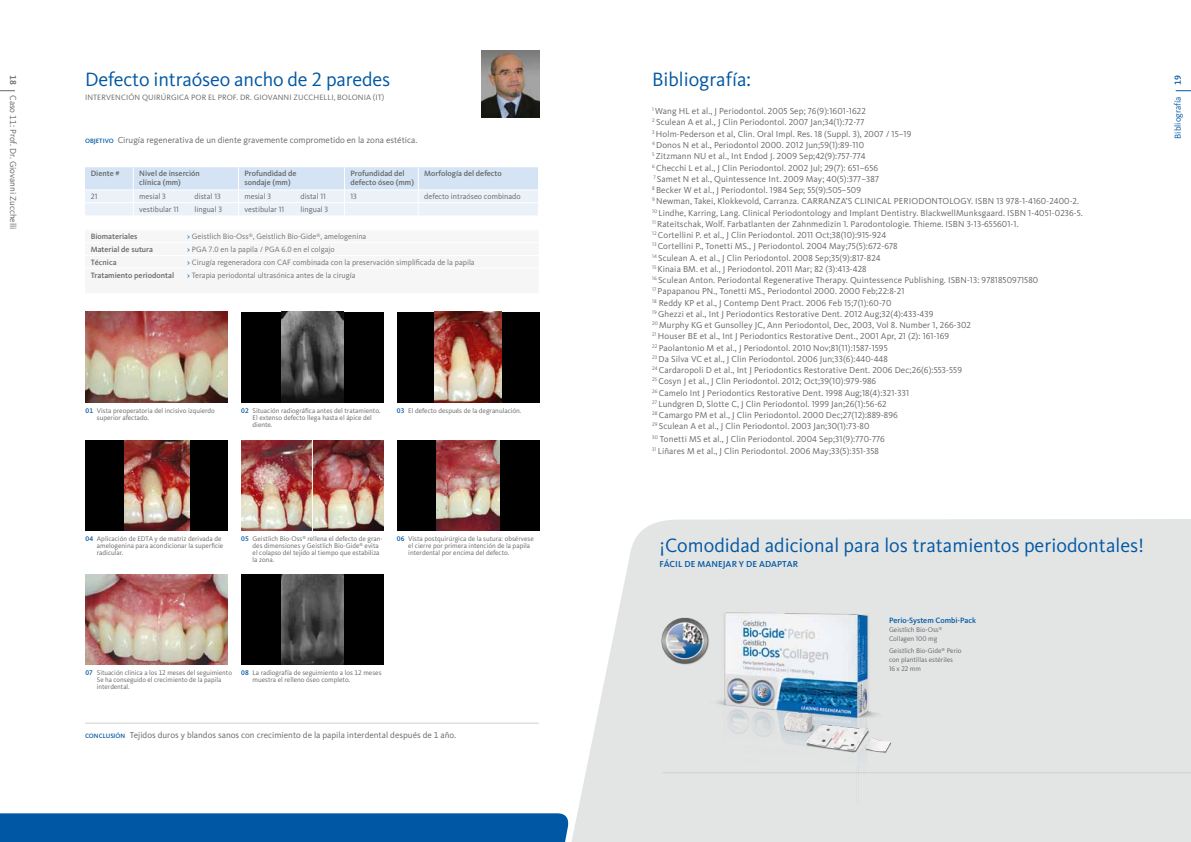
<style>
.page{position:relative;width:1191px;height:842px;background:#fff}
.page>*{position:absolute;margin:0;border:0;box-sizing:border-box;transform-origin:0 0}
.t1{font:20px "Kievit OT";color:#0057a3}
.t2{font:9px/11.3px "Kievit OT";letter-spacing:.01em;color:#646567}
.t3{font:500 9px "Kievit OT";letter-spacing:.01em;color:#0057a3}
.t4{font:9px "Kievit OT";color:#0057a3}
.t5{font:500 9px "Kievit OT";color:#646567}
.t6{font:8px "Kievit OT";color:#707172}
.t7{font:500 8px/9px "Kievit OT";color:#646567}
.t8{font:8px "Kievit OT";color:#646567}
.t9{font:500 8px "Kievit OT";color:#0057a3}
.t10{font:7px/7px "Kievit OT";color:#646567}
.t11{font:500 6.5px "Kievit OT";color:#0057a3}
.s1{color:#0057a3}
.s2{font-weight:500;color:#0057a3}
</style>
<div class="page">
<svg style="left:527px;top:519px;width:664px;height:323px;fill:#e3e4e4"></svg>
<div style="left:0;top:813px;width:569px;height:29px;background:#0057a3"></div>
<svg style="left:0;top:90px;width:15px;height:1px"></svg>
<svg style="left:1175px;top:90px;width:16px;height:1px"></svg>
<div style="left:85px;top:167px;width:454px;height:49px;background:#f5f8fc"></div>
<svg style="left:85px;top:167px;width:453px;height:48px"></svg>
<hr style="left:133px;top:202px;width:56px;height:1px;background:#fff">
<hr style="left:189px;top:202px;width:49px;height:1px;background:#fff">
<hr style="left:238px;top:202px;width:57px;height:1px;background:#fff">
<hr style="left:295px;top:202px;width:49px;height:1px;background:#fff">
<hr style="left:85px;top:723px;width:454px;height:1px;background:#d0d1d2">
<div style="left:86px;top:440px;width:142px;height:91px;background:#000"></div>
<img style="left:124px;top:440px;width:65px;height:91px">
<div style="left:397px;top:440px;width:142px;height:91px;background:#000"></div>
<img style="left:437px;top:440px;width:62px;height:91px">
<img style="left:241px;top:440px;width:71px;height:91px">
<img style="left:313px;top:440px;width:70px;height:91px">
<img style="left:86px;top:312px;width:142px;height:91px">
<div style="left:397px;top:312px;width:142px;height:91px;background:#000"></div>
<img style="left:435px;top:312px;width:66px;height:91px">
<div style="left:241px;top:312px;width:142px;height:91px;background:#000"></div>
<img style="left:281px;top:312px;width:62px;height:91px">
<img style="left:86px;top:574px;width:142px;height:91px">
<div style="left:241px;top:574px;width:142px;height:91px;background:#000"></div>
<img style="left:281px;top:574px;width:62px;height:91px">
<img style="left:481px;top:51px;width:58px;height:67px">
<hr style="left:662px;top:772px;width:529px;height:1px;background:#d0d1d2">
<img style="left:646px;top:595px;width:290px;height:210px">
<img style="left:803px;top:696px;width:71px;height:62px">
<img style="left:845px;top:719px;width:50px;height:38px">
<img style="left:779px;top:705px;width:48px;height:37px">
<p class="t5" style="left:19px;top:75px;width:11px;rotate:90deg">18</p>
<p class="t2" style="left:19px;top:95px;width:136px;rotate:90deg">Caso 11: Prof. Dr. Giovanni Zucchelli</p>
<h1 class="t1" style="left:85px;top:67px;width:307px">Defecto intraóseo ancho de 2 paredes</h1>
<p class="t3" style="left:1172px;top:85px;width:11px;rotate:-90deg">19</p>
<p class="t8" style="left:85px;top:92px;width:8px">Inter</p>
<p class="t8" style="left:106px;top:92px;width:10px">venci</p>
<p class="t8" style="left:128px;top:92px;width:150px">ón QUIRÚ RGICA POR EL Prof. Dr. Giovanni</p>
<p class="t8" style="left:293px;top:92px;width:10px">Zucchelli</p>
<p class="t8" style="left:334px;top:92px;width:14px">, Bolonia</p>
<p class="t8" style="left:373px;top:92px;width:13px">(IT)</p>
<p class="t11" style="left:85px;top:137px;width:5px">OBJETIVO</p>
<p class="t2" style="left:118px;top:135px;width:301px">Cirugía regenerativa de un diente gravemente comprometido en la zona estética.</p>
<p class="t7" style="left:91px;top:169px;width:30px">Diente #</p>
<p class="t7" style="left:139px;top:169px;width:62px">N ivel de inserción clínica (mm)</p>
<p class="t7" style="left:244px;top:169px;width:54px">Profundidad de sondaje (mm)</p>
<p class="t7" style="left:350px;top:169px;width:65px">Profundidad del defecto óseo (mm)</p>
<p class="t7" style="left:424px;top:169px;width:79px">Morfología del defecto</p>
<p class="t8" style="left:91px;top:191px;width:8px">21</p>
<p class="t8" style="left:139px;top:191px;width:28px">mesial 3</p>
<p class="t8" style="left:194px;top:191px;width:28px">distal 13</p>
<p class="t8" style="left:244px;top:191px;width:28px">mesial 3</p>
<p class="t8" style="left:300px;top:191px;width:27px">distal 11</p>
<p class="t8" style="left:350px;top:191px;width:8px">13</p>
<p class="t8" style="left:424px;top:191px;width:98px">defecto intraóseo combinado</p>
<p class="t8" style="left:139px;top:204px;width:41px">vestibular 11</p>
<p class="t8" style="left:194px;top:204px;width:29px">lingual 3</p>
<p class="t8" style="left:244px;top:204px;width:41px">vestibular 11</p>
<p class="t8" style="left:300px;top:204px;width:29px">lingual 3</p>
<h1 class="t1" style="left:652px;top:67px;width:100px">Bibliografía:</h1>
<p class="t4" style="left:1172px;top:139px;width:44px;rotate:-90deg">Bibliografía</p>
<p class="t2" style="left:652px;top:105px;width:432px"><sup>1</sup> Wang HL et al., J Periodontol. 2005 Sep; 76(9):1601-1622<br><sup>2</sup> Sculean A et al., J Clin Periodontol. 2007 Jan;34(1):72-77<br><sup>3</sup> Holm-Pederson et al, Clin. Oral Impl. Res. 18 (Suppl. 3), 2007 / 15–19<br><sup>4</sup> Donos N et al., Periodontol 2000. 2012 Jun;59(1):89-110<br><sup>5</sup> Zitzmann NU et al., Int Endod J. 2009 Sep;42(9):757-774<br><sup>6</sup> Checchi L et al., J Clin Periodontol. 2002 Jul; 29(7): 651–656<br><sup>7</sup> Samet N et al., Quintessence Int. 2009 May; 40(5):377–387<br><sup>8</sup> Becker W et al., J Periodontol. 1984 Sep; 55(9):505–509<br><sup>9</sup> Newman, Takei, Klokkevold, Carranza. CARRANZA’S CLINICAL PERIODONTOLOGY. ISBN 13 978-1-4160-2400-2.<br><sup>10</sup> Lindhe, Karring, Lang. Clinical Periodontology and Implant Dentistry. BlackwellMunksgaard. ISBN 1-4051-0236-5.<br><sup>11</sup> Rateitschak, Wolf. Farbatlanten der Zahnmedizin 1. Parodontologie. Thieme. ISBN 3-13-655601-1.<br><sup>12</sup> Cortellini P. et al., J Clin Periodontol. 2011 Oct;38(10):915-924<br><sup>13</sup> Cortellini P., Tonetti MS., J Periodontol. 2004 May;75(5):672-678<br><sup>14</sup> Sculean A. et al., J Clin Periodontol. 2008 Sep;35(9):817-824<br><sup>15</sup> Kinaia BM. et al., J Periodontol. 2011 Mar; 82 (3):413-428<br><sup>16</sup> Sculean Anton. Periodontal Regenerative Therapy. Quintessence Publishing. ISBN-13: 9781850971580<br><sup>17</sup> Papapanou PN., Tonetti MS., Periodontol 2000. 2000 Feb;22:8-21<br><sup>18</sup> Reddy KP et al., J Contemp Dent Pract. 2006 Feb 15;7(1):60-70<br><sup>19</sup> Ghezzi et al., Int J Periodontics Restorative Dent. 2012 Aug;32(4):433-439<br><sup>20</sup> Murphy KG et Gunsolley JC, Ann Periodontol, Dec, 2003, Vol 8. Number 1, 266-302<br><sup>21</sup> Houser BE et al., Int J Periodontics Restorative Dent., 2001 Apr, 21 (2): 161-169<br><sup>22</sup> Paolantonio M et al., J Periodontol. 2010 Nov;81(11):1587-1595<br><sup>23</sup> Da Silva VC et al., J Clin Periodontol. 2006 Jun;33(6):440-448<br><sup>24</sup> Cardaropoli D et al., Int J Periodontics Restorative Dent. 2006 Dec;26(6):553-559<br><sup>25</sup> Cosyn J et al., J Clin Periodontol. 2012; Oct;39(10):979-986<br><sup>26</sup> Camelo Int J Periodontics Restorative Dent. 1998 Aug;18(4):321-331<br><sup>27</sup> Lundgren D, Slotte C, J Clin Periodontol. 1999 Jan;26(1):56-62<br><sup>28</sup> Camargo PM et al., J Clin Periodontol. 2000 Dec;27(12):889-896<br><sup>29</sup> Sculean A et al., J Clin Periodontol. 2003 Jan;30(1):73-80</p>
<p class="t2" style="left:652px;top:432px;width:234px;line-height:12.3px"><sup>30</sup> Tonetti MS et al., J Clin Periodontol. 2004 Sep;31(9):770-776<br><sup>31</sup> Liñares M et al., J Clin Periodontol. 2006 May;33(5):351-358</p>
<p class="t7" style="left:91px;top:232px;width:48px">Biomateriales</p>
<p class="t6" style="left:187px;top:232px;width:181px"><span class="s1">&gt;</span> Geistlich Bio-Oss<sup>®</sup>, Geistlich Bio-Gide<sup>®</sup>, amelogenina</p>
<p class="t7" style="left:91px;top:245px;width:64px">Material de sutura</p>
<p class="t6" style="left:187px;top:245px;width:149px"><span class="s1">&gt;</span> PGA 7.0 en la papila / PGA 6.0 en el colgajo</p>
<p class="t7" style="left:91px;top:258px;width:27px">Técnica</p>
<p class="t6" style="left:187px;top:257px;width:289px"><span class="s1">&gt;</span> Cirugía regeneradora con CAF combinada con la preservación simplificada de la papila</p>
<p class="t7" style="left:91px;top:271px;width:85px">Tratamiento periodontal</p>
<p class="t6" style="left:187px;top:271px;width:170px"><span class="s1">&gt;</span> Terapia periodontal ultrasónica antes de la cirugía</p>
<p class="t10" style="left:97px;top:407px;width:120px;text-indent:-11px"><span class="s2">01</span> Vista preoperatoria del incisivo izquierdo superior afectado.</p>
<p class="t10" style="left:241px;top:407px;width:141px"><span class="s2">02</span> Situación radiográfica antes del tratamiento.</p>
<p class="t10" style="left:397px;top:407px;width:126px"><span class="s2">03</span> El defecto después de la degranulación.</p>
<p class="t10" style="left:253px;top:414px;width:121px">El extenso defecto llega hasta el ápice del diente.</p>
<p class="t10" style="left:253px;top:535px;width:132px;text-indent:-11px"><span class="s2">05</span> Geistlich Bio-Oss<sup>®</sup> rellena el defecto de gran&shy;des dimensiones y Geistlich Bio-Gide<sup>®</sup> evita el colapso del tejido al tiempo que estabiliza la zona.</p>
<p class="t10" style="left:97px;top:535px;width:128px;text-indent:-11px"><span class="s2">04</span> Aplicación de EDTA y de matriz derivada de amelogenina para acondicionar la superficie radicular.</p>
<p class="t10" style="left:408px;top:535px;width:127px;text-indent:-11px"><span class="s2">06</span> Vista postquirúrgica de la sutura: obsérvese el cierre por primera intención de la papila interdental por encima del defecto.</p>
<p class="t10" style="left:97px;top:669px;width:136px;text-indent:-11px"><span class="s2">07</span> Situación clínica a los 12 meses del seguimiento<br>Se ha conseguido el crecimiento de la papila interdental.</p>
<p class="t10" style="left:253px;top:669px;width:130px;text-indent:-11px"><span class="s2">08</span> La radiografía de seguimiento a los 12 meses muestra el relleno óseo completo.</p>
<p class="t11" style="left:85px;top:732px;width:5px">CONCLUSIÓN</p>
<p class="t2" style="left:130px;top:729px;width:328px">Tejidos duros y blandos sanos con crecimiento de la papila interdental después de 1 año.</p>
<h1 class="t1" style="left:659px;top:533px;width:486px">¡Comodidad adicional para los tratamientos periodontales!</h1>
<p class="t3" style="left:659px;top:559px;width:140px">Fácil de manejar y de adaptar</p>
<p class="t9" style="left:889px;top:616px;width:89px">Perio-System Combi-Pack</p>
<p class="t10" style="left:889px;top:625px;width:55px;line-height:9px">Geistlich Bio-Oss<sup>®<br></sup>Collagen 100 mg</p>
<p class="t10" style="left:889px;top:646px;width:74px;line-height:9px">Geistlich Bio-Gide<sup>®</sup> Perio con plantillas estériles<br>16 x 22 mm</p>
</div>
